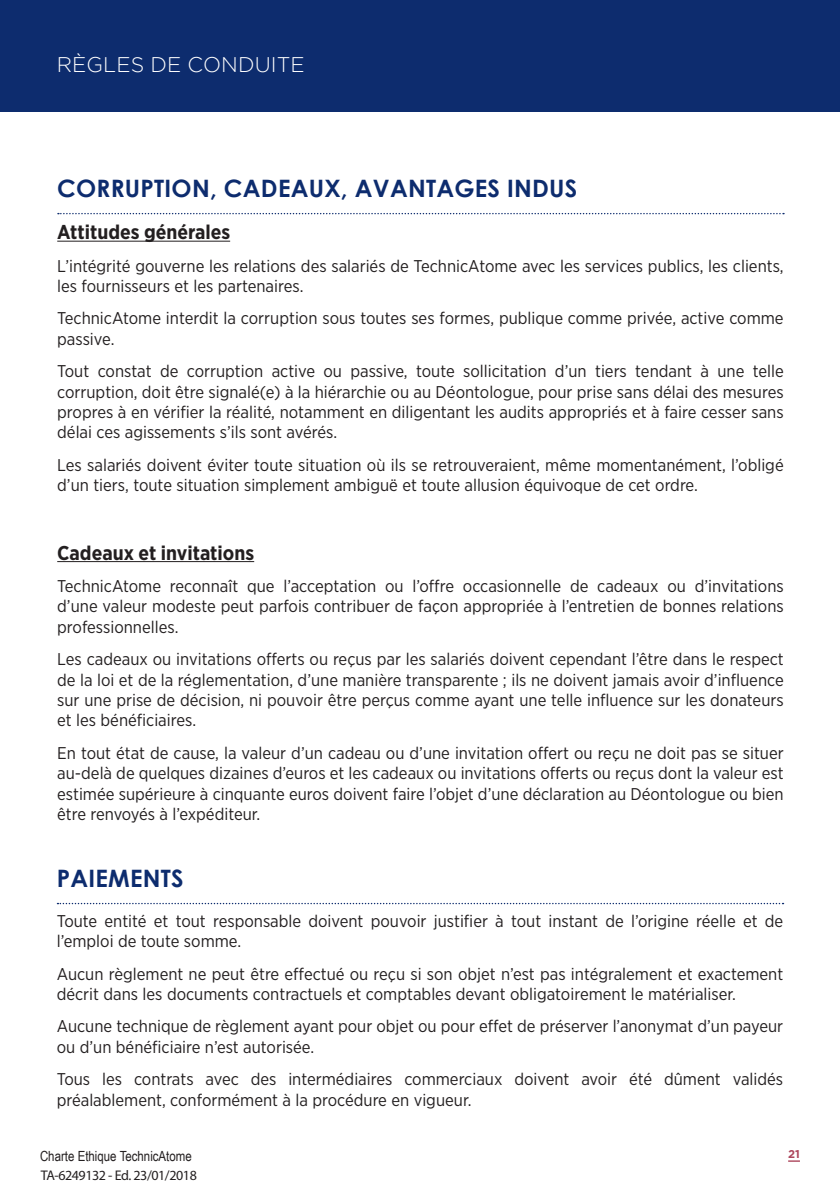
<style>
.page{position:relative;width:840px;height:1191px;background:#fff}
.page>*{position:absolute;margin:0;border:0;box-sizing:border-box;transform-origin:0 0}
.t1{font:700 24px "Century Gothic";letter-spacing:.01em;color:#0d2c6e}
.t2{font:300 21.2px "Gotham";letter-spacing:.005em;color:#fff}
.t3{font:700 20px "Gotham Narrow";color:#231f20}
.t4{font:17px/20.4px "Gotham Narrow";color:#231f20}
.t5{font:14px "Arial Narrow";color:#231f20}
.t6{font:14px "Myriad Pro";letter-spacing:-.03em;color:#231f20}
.t7{font:700 11.2px "Gotham";color:#ad475d}
</style>
<div class="page">
<div style="left:0;top:0;width:839px;height:112px;background:#0d2c6e"></div>
<svg style="left:58px;top:213px;width:725px;height:1px"></svg>
<hr style="left:57px;top:241px;width:173px;height:1px;background:#231f20">
<hr style="left:57px;top:561px;width:197px;height:1px;background:#231f20">
<svg style="left:57px;top:903px;width:726px;height:1px"></svg>
<p class="t2" style="left:57px;top:53px;width:249px">RÈGLES DE CONDUITE</p>
<h1 class="t1" style="left:57px;top:170px;width:521px">CORRUPTION, CADEAUX, AVANTAGES INDUS</h1>
<p class="t3" style="left:57px;top:219px;width:174px">Attitudes générales</p>
<p class="t4" style="left:57px;top:255px;width:727px">L’intégrité gouverne les relations des salariés de TechnicAtome avec les services publics, les clients, les fournisseurs et les partenaires.</p>
<p class="t4" style="left:57px;top:308px;width:727px">TechnicAtome interdit la corruption sous toutes ses formes, publique comme privée, active comme passive.</p>
<p class="t4" style="left:57px;top:361px;width:727px;text-align:justify">Tout constat de corruption active ou passive, toute sollicitation d’un tiers tendant à une telle corruption, doit être signalé(e) à la hiérarchie ou au Déontologue, pour prise sans délai des mesures propres à en vérifier la réalité, notamment en diligentant les audits appropriés et à faire cesser sans délai ces agissements s’ils sont avérés.</p>
<p class="t4" style="left:57px;top:454px;width:727px">Les salariés doivent éviter toute situation où ils se retrouveraient, même momentanément, l’obligé d’un tiers, toute situation simplement ambiguë et toute allusion équivoque de cet ordre.</p>
<p class="t3" style="left:57px;top:540px;width:198px">Cadeaux et invitations</p>
<p class="t4" style="left:57px;top:575px;width:727px;text-align:justify">TechnicAtome reconnaît que l’acceptation ou l’offre occasionnelle de cadeaux ou d’invitations d’une valeur modeste peut parfois contribuer de façon appropriée à l’entretien de bonnes relations professionnelles.</p>
<p class="t4" style="left:57px;top:648px;width:727px;text-align:justify">Les cadeaux ou invitations offerts ou reçus par les salariés doivent cependant l’être dans le respect de la loi et de la réglementation, d’une manière transparente ; ils ne doivent jamais avoir d’influence sur une prise de décision, ni pouvoir être perçus comme ayant une telle influence sur les donateurs et les bénéficiaires.</p>
<p class="t4" style="left:57px;top:742px;width:727px;text-align:justify">En tout état de cause, la valeur d’un cadeau ou d’une invitation offert ou reçu ne doit pas se situer au-delà de quelques dizaines d’euros et les cadeaux ou invitations offerts ou reçus dont la valeur est estimée supérieure à cinquante euros doivent faire l’objet d’une déclaration au Déontologue ou bien être renvoyés à l’expéditeur.</p>
<h1 class="t1" style="left:57px;top:860px;width:128px">PAIEMENTS</h1>
<p class="t4" style="left:57px;top:910px;width:727px">Toute entité et tout responsable doivent pouvoir justifier à tout instant de l’origine réelle et de l’emploi de toute somme.</p>
<p class="t4" style="left:57px;top:963px;width:727px">Aucun règlement ne peut être effectué ou reçu si son objet n’est pas intégralement et exactement décrit dans les documents contractuels et comptables devant obligatoirement le matérialiser.</p>
<p class="t4" style="left:57px;top:1015px;width:727px">Aucune technique de règlement ayant pour objet ou pour effet de préserver l’anonymat d’un payeur ou d’un bénéficiaire n’est autorisée.</p>
<p class="t4" style="left:57px;top:1068px;width:727px">Tous les contrats avec des intermédiaires commerciaux doivent avoir été dûment validés préalablement, conformément à la procédure en vigueur.</p>
<p class="t5" style="left:40px;top:1146px;width:153px">Charte Ethique TechnicAtome</p>
<p class="t7" style="left:787px;top:1148px;width:13px">21</p>
<p class="t6" style="left:41px;top:1166px;width:157px">TA-6249132 - Ed. 23/01/2018</p>
</div>
